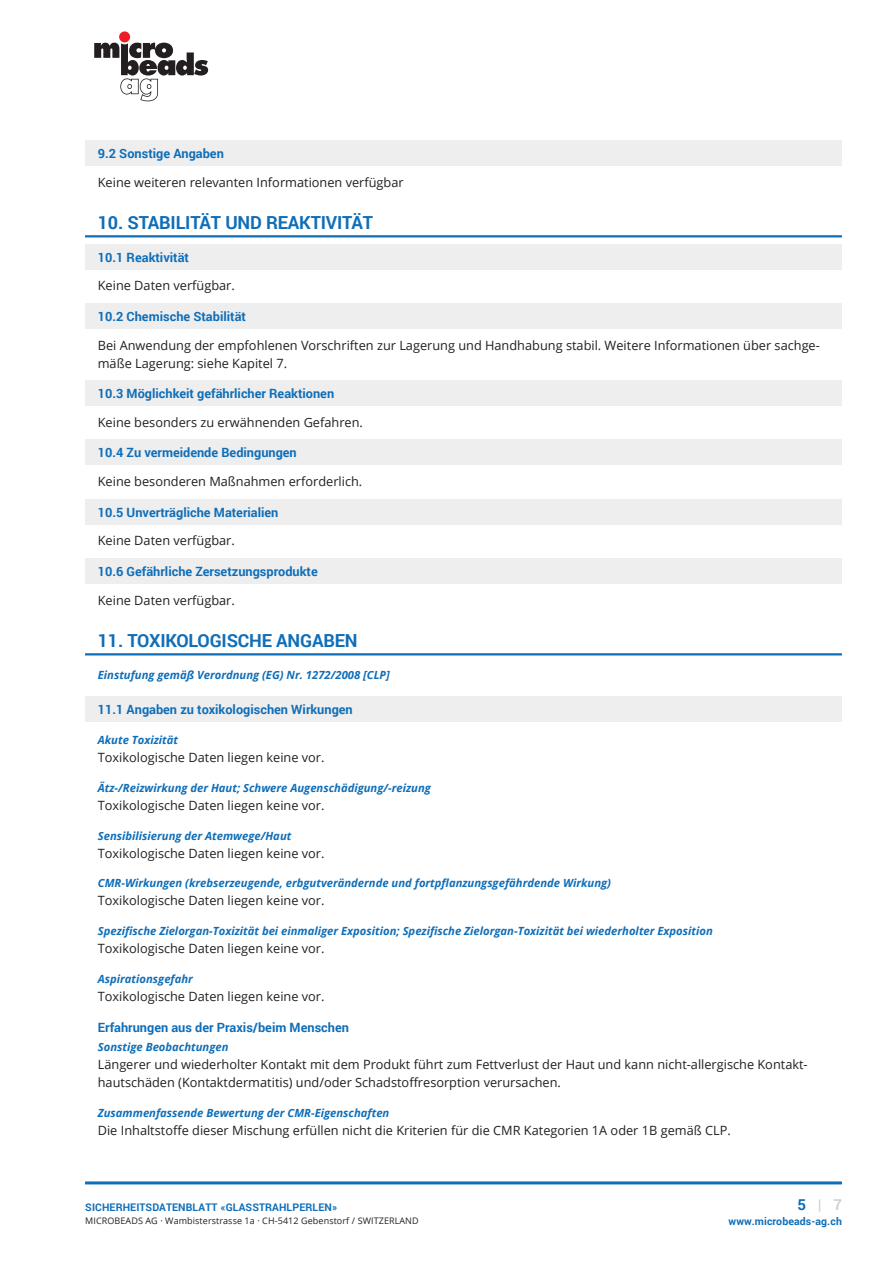
<style>
.page{position:relative;width:893px;height:1263px;background:#fff}
.page>*{position:absolute;margin:0;border:0;box-sizing:border-box;transform-origin:0 0}
.t1{font:700 18px "Roboto";letter-spacing:-.01em;color:#0f6eb8}
.t2{font:700 15px "Roboto";color:#d1d2d4}
.t3{font:12.75px/18px "Open Sans";color:#231f20}
.t4{font:700 12.75px "Roboto";color:#0f6eb8}
.t5{font:italic 700 11.25px "Open Sans";color:#0f6eb8}
.t6{font:700 10.5px "Roboto";letter-spacing:.01em;color:#0f6eb8}
.t7{font:9px "Open Sans";letter-spacing:.01em;color:#231f20}
.s1{color:#0f6eb8}
</style>
<div class="page">
<hr style="left:85px;top:1181px;width:757px;height:3px;background:#0f6eb8">
<div style="left:85px;top:140px;width:757px;height:26px;background:#eeeeef"></div>
<hr style="left:85px;top:235px;width:757px;height:2px;background:#0f6eb8">
<div style="left:85px;top:244px;width:757px;height:25px;background:#eeeeef"></div>
<div style="left:85px;top:303px;width:757px;height:26px;background:#eeeeef"></div>
<div style="left:85px;top:380px;width:757px;height:26px;background:#eeeeef"></div>
<div style="left:85px;top:440px;width:757px;height:25px;background:#eeeeef"></div>
<div style="left:85px;top:499px;width:757px;height:25px;background:#eeeeef"></div>
<div style="left:85px;top:558px;width:757px;height:26px;background:#eeeeef"></div>
<hr style="left:85px;top:653px;width:757px;height:2px;background:#0f6eb8">
<div style="left:85px;top:696px;width:757px;height:25px;background:#eeeeef"></div>
<svg style="left:94px;top:43px;width:114px;height:58px"></svg>
<div style="left:119px;top:31px;width:11px;height:11px;background:#ee1d23;border-radius:50%"></div>
<p class="t4" style="left:98px;top:144px;width:128px">9.2 Sonstige Angaben</p>
<p class="t3" style="left:98px;top:173px;width:307px">Keine weiteren relevanten Informationen verfügbar</p>
<h1 class="t1" style="left:98px;top:210px;width:277px">10. STABILITÄT UND REAKTIVITÄT</h1>
<p class="t4" style="left:98px;top:248px;width:93px">10.1 Reaktivität</p>
<p class="t3" style="left:98px;top:276px;width:139px">Keine Daten verfügbar.</p>
<p class="t4" style="left:98px;top:307px;width:150px">10.2 Chemische Stabilität</p>
<p class="t3" style="left:98px;top:336px;width:723px">Bei Anwendung der empfohlenen Vorschriften zur Lagerung und Handhabung stabil. Weitere Informationen über sachge&shy;mäße Lagerung: siehe Kapitel 7.</p>
<p class="t4" style="left:98px;top:385px;width:238px">10.3 Möglichkeit gefährlicher Reaktionen</p>
<p class="t3" style="left:98px;top:413px;width:267px">Keine besonders zu erwähnenden Gefahren.</p>
<p class="t4" style="left:98px;top:444px;width:201px">10.4 Zu vermeidende Bedingungen</p>
<p class="t3" style="left:98px;top:472px;width:266px">Keine besonderen Maßnahmen erforderlich.</p>
<p class="t4" style="left:98px;top:503px;width:182px">10.5 Unverträgliche Materialien</p>
<p class="t3" style="left:98px;top:531px;width:139px">Keine Daten verfügbar.</p>
<p class="t4" style="left:98px;top:562px;width:221px">10.6 Gefährliche Zersetzungsprodukte</p>
<p class="t3" style="left:98px;top:591px;width:139px">Keine Daten verfügbar.</p>
<h1 class="t1" style="left:98px;top:628px;width:261px">11. TOXIKOLOGISCHE ANGABEN</h1>
<p class="t5" style="left:98px;top:667px;width:294px">Einstufung gemäß Verordnung (EG) Nr. 1272/2008 [CLP]</p>
<p class="t4" style="left:98px;top:700px;width:257px">11.1 Angaben zu toxikologischen Wirkungen</p>
<p class="t5" style="left:98px;top:732px;width:82px">Akute Toxizität</p>
<p class="t3" style="left:98px;top:748px;width:228px">Toxikologische Daten liegen keine vor.</p>
<p class="t5" style="left:98px;top:780px;width:335px">Ätz-/Reizwirkung der Haut; Schwere Augenschädigung/-reizung</p>
<p class="t3" style="left:98px;top:796px;width:228px">Toxikologische Daten liegen keine vor.</p>
<p class="t5" style="left:98px;top:827px;width:195px">Sensibilisierung der Atemwege/Haut</p>
<p class="t3" style="left:98px;top:843px;width:228px">Toxikologische Daten liegen keine vor.</p>
<p class="t5" style="left:98px;top:875px;width:515px">CMR-Wirkungen (krebserzeugende, erbgutverändernde und fortpflanzungsgefährdende Wirkung)</p>
<p class="t3" style="left:98px;top:891px;width:228px">Toxikologische Daten liegen keine vor.</p>
<p class="t5" style="left:98px;top:923px;width:617px">Spezifische Zielorgan-Toxizität bei einmaliger Exposition; Spezifische Zielorgan-Toxizität bei wiederholter Exposition</p>
<p class="t3" style="left:98px;top:939px;width:228px">Toxikologische Daten liegen keine vor.</p>
<p class="t5" style="left:98px;top:971px;width:97px">Aspirationsgefahr</p>
<p class="t3" style="left:98px;top:987px;width:228px">Toxikologische Daten liegen keine vor.</p>
<p class="t4" style="left:98px;top:1018px;width:253px">Erfahrungen aus der Praxis/beim Menschen</p>
<p class="t5" style="left:98px;top:1039px;width:132px">Sonstige Beobachtungen</p>
<p class="t3" style="left:98px;top:1055px;width:711px">Längerer und wiederholter Kontakt mit dem Produkt führt zum Fettverlust der Haut und kann nicht-allergische Kontakt&shy;hautschäden (Kontaktdermatitis) und/oder Schadstoffresorption verursachen.</p>
<p class="t5" style="left:98px;top:1105px;width:293px">Zusammenfassende Bewertung der CMR-Eigenschaften</p>
<p class="t3" style="left:98px;top:1121px;width:634px">Die Inhaltstoffe dieser Mischung erfüllen nicht die Kriterien für die CMR Kategorien 1A oder 1B gemäß CLP.</p>
<p class="t6" style="left:85px;top:1200px;width:253px">SICHERHEITSDATENBLATT «GLASSTRAHLPERLEN»</p>
<p class="t7" style="left:85px;top:1215px;width:335px">MICROBEADS AG · Wambisterstrasse 1a · CH-5412 Gebenstorf / SWITZERLAND</p>
<p class="t2" style="left:797px;top:1194px;width:46px"><span class="s1">5</span> | 7</p>
<p class="t6" style="left:729px;top:1214px;width:115px">www.microbeads-ag.ch</p>
</div>
